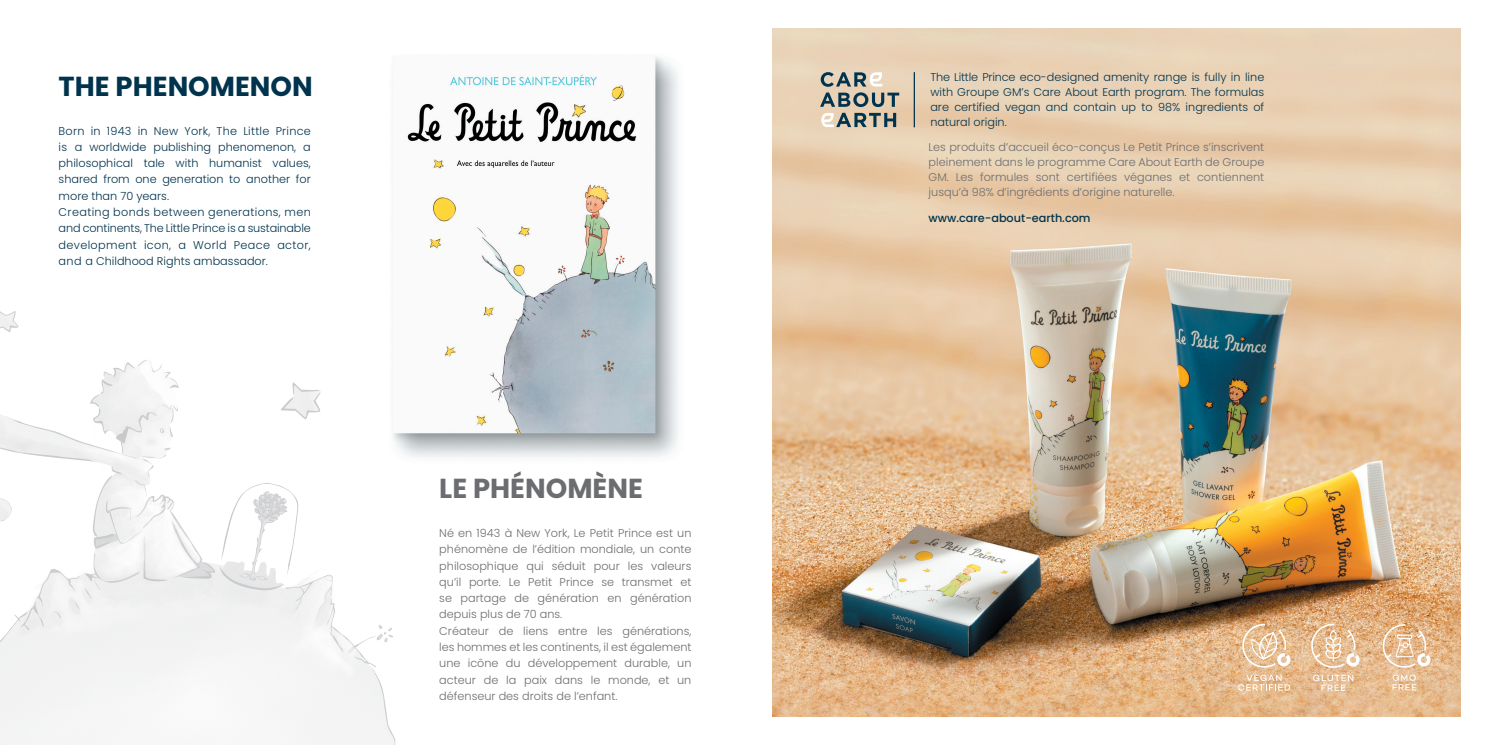
<style>
.page{position:relative;width:1489px;height:745px;background:#fff}
.page>*{position:absolute;margin:0;border:0;box-sizing:border-box;transform-origin:0 0}
.t1{font:700 27.5px "Poppins";color:#00334d}
.t2{font:700 27.5px "Poppins";color:#6c6d70}
.t3{font:300 11.25px/16.2px "Poppins";color:#6c6d70}
.t4{font:300 11.25px/16.2px "Poppins";color:#00334d}
.t5{font:500 11.25px "Poppins";color:#00334d}
</style>
<div class="page">
<img style="left:772px;top:28px;width:688px;height:688px">
<svg style="left:1237px;top:674px;width:52px;height:16px"></svg>
<svg style="left:1241px;top:623px;width:49px;height:44px;background:#e9c7a2"></svg>
<svg style="left:1392px;top:674px;width:23px;height:16px"></svg>
<svg style="left:1381px;top:623px;width:49px;height:44px;background:#e8c19c"></svg>
<svg style="left:1312px;top:674px;width:41px;height:16px"></svg>
<svg style="left:1310px;top:623px;width:49px;height:44px;background:#e9c5a1"></svg>
<img style="left:434px;top:56px;width:244px;height:402px">
<img style="left:407px;top:56px;width:247px;height:376px">
<svg style="left:820px;top:72px;width:79px;height:35px;background:#a7a69b"></svg>
<svg style="left:821px;top:113px;width:75px;height:14px"></svg>
<hr style="left:913px;top:72px;width:1px;height:55px;background:#00334d">
<img style="left:0;top:296px;width:434px;height:448px">
<h1 class="t1" style="left:59px;top:70px;width:256px">THE PHENOMENON</h1>
<p class="t4" style="left:59px;top:122px;width:254px">Born in 1943 in New York, The Little Prince is a worldwide publishing phenomenon, a philosophical tale with humanist values, shared from one generation to another for more than 70 years.<br>Creating bonds between generations, men and continents, The Little Prince is a sustainable development icon, a World Peace actor, and a Childhood Rights ambassador.</p>
<h1 class="t2" style="left:439px;top:472px;width:205px">LE PHÉNOMÈNE</h1>
<p class="t3" style="left:439px;top:524px;width:254px">Né en 1943 à New York, Le Petit Prince est un phénomène de l’édition mondiale, un conte philosophique qui séduit pour les valeurs qu’il porte. Le Petit Prince se transmet et se partage de génération en génération depuis plus de 70 ans.<br>Créateur de liens entre les générations, les hommes et les continents, il est également une icône du développement durable, un acteur de la paix dans le monde, et un défenseur des droits de l’enfant.</p>
<p class="t4" style="left:930px;top:70px;width:335px;line-height:15px;text-align:justify">The Little Prince eco-designed amenity range is fully in line with Groupe GM’s Care About Earth program. The formulas are certified vegan and contain up to 98% ingredients of natural origin.</p>
<p class="t3" style="left:928px;top:140px;width:337px;line-height:15px;text-align:justify">Les produits d’accueil éco-conçus Le Petit Prince s’inscrivent pleinement dans le programme Care About Earth de Groupe GM. Les formules sont certifiées véganes et contiennent jusqu’à 98% d’ingrédients d’origine naturelle.</p>
<p class="t5" style="left:928px;top:211px;width:163px">www.care-about-earth.com</p>
</div>
